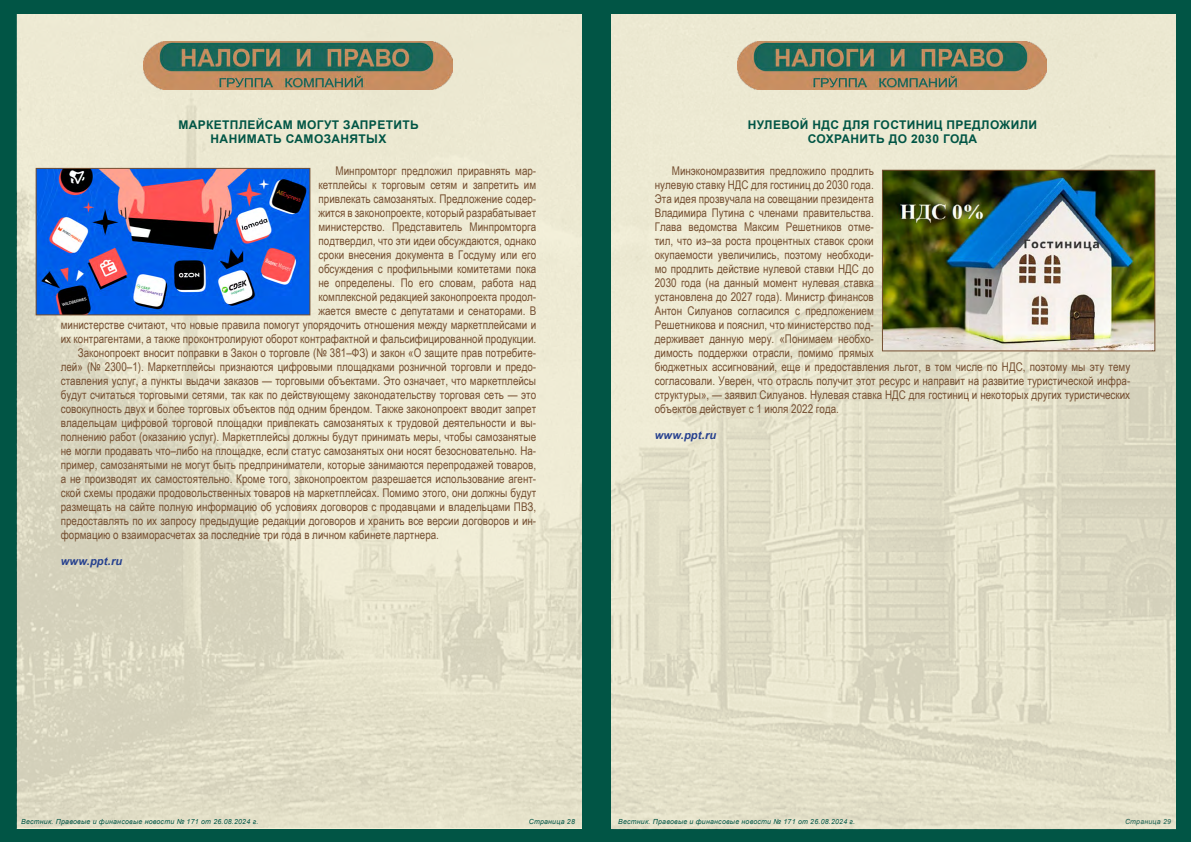
<style>
.page{position:relative;width:1191px;height:842px;background:#fff}
.page>*{position:absolute;margin:0;border:0;box-sizing:border-box;transform-origin:0 0}
.t1{font:12px/14px "Arial Narrow";color:#754f31}
.t2{font:700 12px "Arial";letter-spacing:.03em;color:#015545}
.t3{font:italic 700 11px "Arial";letter-spacing:.02em;color:#25408f}
.t4{font:italic 7px "Arial";letter-spacing:.03em;color:#015545}
</style>
<div class="page">
<div style="left:0;top:0;width:596px;height:842px;background:#015545"></div>
<div style="left:594px;top:0;width:597px;height:842px;background:#015545"></div>
<img style="left:16px;top:14px;width:565px;height:813px">
<img style="left:611px;top:14px;width:564px;height:815px">
<img style="left:738px;top:42px;width:308px;height:48px">
<img style="left:143px;top:42px;width:309px;height:48px">
<img style="left:38px;top:170px;width:270px;height:143px">
<div style="left:36px;top:168px;width:274px;height:147px;border:1px solid #744e30"></div>
<img style="left:884px;top:172px;width:269px;height:177px">
<div style="left:882px;top:170px;width:273px;height:181px;border:1px solid #744e30"></div>
<p class="t2" style="left:178px;top:117px;width:10px">Марке</p>
<p class="t2" style="left:222px;top:117px;width:35px">тплейса</p>
<p class="t2" style="left:283px;top:117px;width:136px">м могут запретить</p>
<p class="t2" style="left:211px;top:131px;width:10px">нани</p>
<p class="t2" style="left:247px;top:131px;width:141px">мать самозанятых</p>
<p class="t1" style="left:335px;top:164px;width:202px">Минпромторг предложил приравнять мар-</p>
<p class="t1" style="left:318px;top:178px;width:219px">кетплейсы к торговым сетям и запретить им</p>
<p class="t1" style="left:318px;top:192px;width:219px">привлекать самозанятых. Предложение содер-</p>
<p class="t1" style="left:318px;top:206px;width:219px">жится в законопроекте, который разрабатывает</p>
<p class="t1" style="left:318px;top:220px;width:219px">министерство. Представитель Минпромторга</p>
<p class="t1" style="left:318px;top:234px;width:219px">подтвердил, что эти идеи обсуждаются, однако</p>
<p class="t1" style="left:318px;top:248px;width:219px">сроки внесения документа в Госдуму или его</p>
<p class="t1" style="left:318px;top:262px;width:219px">обсуждения с профильными комитетами пока</p>
<p class="t1" style="left:318px;top:276px;width:219px">не определены. По его словам, работа над</p>
<p class="t1" style="left:318px;top:290px;width:219px">комплексной редакцией законопроекта продол-</p>
<p class="t1" style="left:318px;top:304px;width:219px">жается вместе с депутатами и сенаторами. В</p>
<p class="t1" style="left:61px;top:318px;width:477px">министерстве считают, что новые правила помогут упорядочить отношения между маркетплейсами и</p>
<p class="t1" style="left:61px;top:332px;width:477px">их контрагентами, а также проконтролируют оборот контрафактной и фальсифицированной продукции.</p>
<p class="t1" style="left:78px;top:346px;width:460px">Законопроект вносит поправки в Закон о торговле (№ 381–ФЗ) и закон «О защите прав потребите-</p>
<p class="t1" style="left:61px;top:360px;width:477px">лей» (№ 2300–1). Маркетплейсы признаются цифровыми площадками розничной торговли и предо-</p>
<p class="t1" style="left:61px;top:374px;width:477px">ставления услуг, а пункты выдачи заказов — торговыми объектами. Это означает, что маркетплейсы</p>
<p class="t1" style="left:61px;top:388px;width:477px">будут считаться торговыми сетями, так как по действующему законодательству торговая сеть — это</p>
<p class="t1" style="left:61px;top:402px;width:477px">совокупность двух и более торговых объектов под одним брендом. Также законопроект вводит запрет</p>
<p class="t1" style="left:61px;top:416px;width:477px">владельцам цифровой торговой площадки привлекать самозанятых к трудовой деятельности и вы-</p>
<p class="t1" style="left:61px;top:430px;width:477px">полнению работ (оказанию услуг). Маркетплейсы должны будут принимать меры, чтобы самозанятые</p>
<p class="t1" style="left:61px;top:444px;width:477px">не могли продавать что–либо на площадке, если статус самозанятых они носят безосновательно. На-</p>
<p class="t1" style="left:61px;top:458px;width:477px">пример, самозанятыми не могут быть предприниматели, которые занимаются перепродажей товаров,</p>
<p class="t1" style="left:61px;top:472px;width:477px">а не производят их самостоятельно. Кроме того, законопроектом разрешается использование агент-</p>
<p class="t1" style="left:61px;top:486px;width:477px">ской схемы продажи продовольственных товаров на маркетплейсах. Помимо этого, они должны будут</p>
<p class="t1" style="left:61px;top:500px;width:477px">размещать на сайте полную информацию об условиях договоров с продавцами и владельцами ПВЗ,</p>
<p class="t1" style="left:61px;top:514px;width:477px">предоставлять по их запросу предыдущие редакции договоров и хранить все версии договоров и ин-</p>
<p class="t1" style="left:61px;top:528px;width:380px">формацию о взаиморасчетах за последние три года в личном кабинете партнера.</p>
<p class="t3" style="left:61px;top:554px;width:63px">www.ppt.ru</p>
<p class="t2" style="left:748px;top:117px;width:169px">Нулевой НДС для гостини</p>
<p class="t2" style="left:933px;top:117px;width:31px">ц пред</p>
<p class="t2" style="left:981px;top:117px;width:56px">ложили</p>
<p class="t2" style="left:808px;top:131px;width:36px">сохрани</p>
<p class="t2" style="left:868px;top:131px;width:101px">ть до 2030 года</p>
<p class="t1" style="left:655px;top:164px;width:477px;text-indent:17px">Минэкономразвития предложило продлить<br>нулевую ставку НДС для гостиниц до 2030 года.<br>Эта идея прозвучала на совещании президента<br>Владимира Путина с членами правительства.<br>Глава ведомства Максим Решетников отме-<br>тил, что из–за роста процентных ставок сроки<br>окупаемости увеличились, поэтому необходи-<br>мо продлить действие нулевой ставки НДС до<br>2030 года (на данный момент нулевая ставка<br>установлена до 2027 года). Министр финансов<br>Антон Силуанов согласился с предложением<br>Решетникова и пояснил, что министерство под-<br>держивает данную меру. «Понимаем необхо-<br>димость поддержки отрасли, помимо прямых<br>бюджетных ассигнований, еще и предоставления льгот, в том числе по НДС, поэтому мы эту тему согласовали. Уверен, что отрасль получит этот ресурс и направит на развитие туристической инфра&shy;структуры», — заявил Силуанов. Нулевая ставка НДС для гостиниц и некоторых других туристических объектов действует с 1 июля 2022 года.</p>
<p class="t3" style="left:655px;top:428px;width:63px">www.ppt.ru</p>
<p class="t4" style="left:21px;top:817px;width:238px">Вестник. Правовые и финансовые новости № 171 от 26.08.2024 г.</p>
<p class="t4" style="left:529px;top:817px;width:48px">Страница 28</p>
<p class="t4" style="left:618px;top:817px;width:238px">Вестник. Правовые и финансовые новости № 171 от 26.08.2024 г.</p>
<p class="t4" style="left:1125px;top:817px;width:48px">Страница 29</p>
</div>
